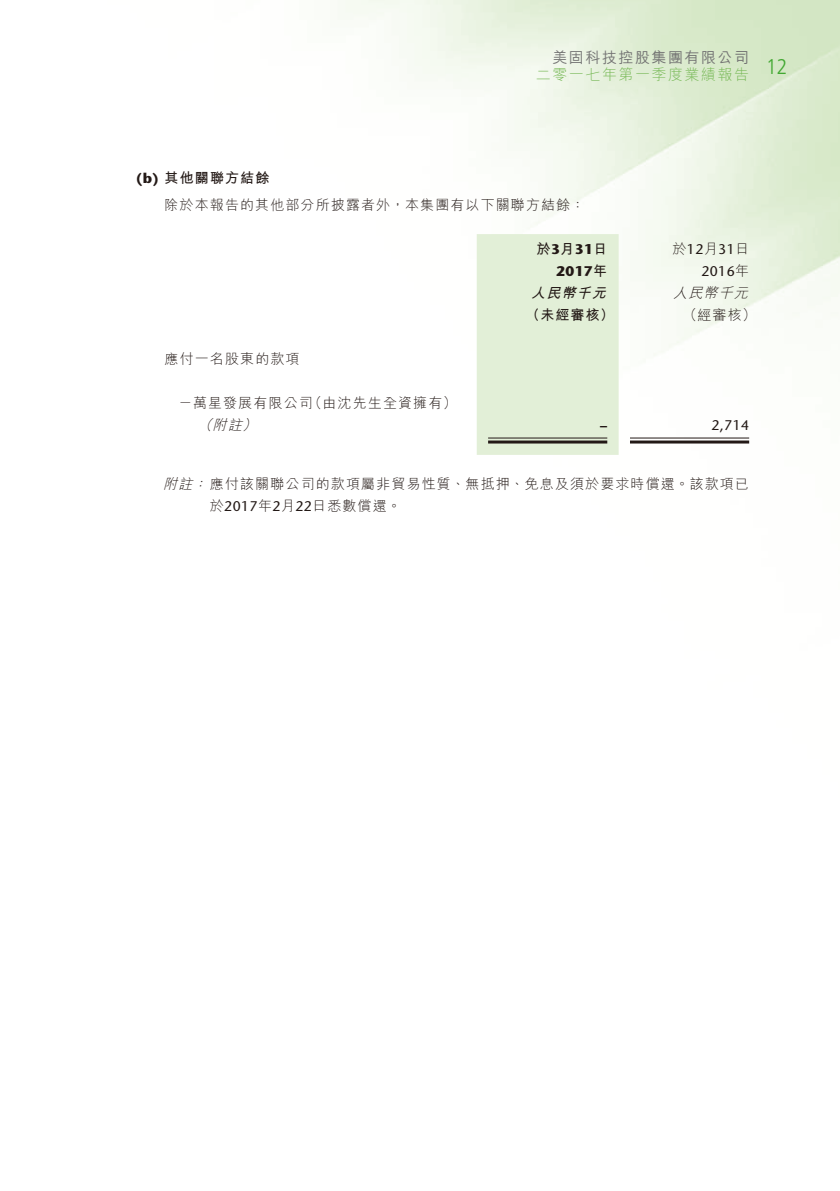
<style>
.page{position:relative;width:840px;height:1191px;background:#fff}
.page>*{position:absolute;margin:0;border:0;box-sizing:border-box;transform-origin:0 0}
.t1{font:300 21.4px "Frutiger LT Std";color:#42a832;scale:.9 1}
.t2{font:300 15px "M Hei HK";letter-spacing:.1em;color:#76b855}
.t3{font:500 15px "M Hei HK";letter-spacing:.1em;color:#727272}
.t4{font:300 14px/27.6px "M Hei HK";letter-spacing:.08em;color:#231916}
.t5{font:500 14px/22px "Stone Sans Std";letter-spacing:.03em;color:#231916;text-align:right}
.t6{font:700 14px "M Hei HK";color:#231916}
.t7{font:italic 300 14px "M Hei HK";color:#231916}
.t8{font:700 14px "Stone Sans Std";color:#231916}
.t9{font:italic 700 14px "M Hei HK";color:#231916}
.s1{font-family:"Stone Sans Std";font-weight:700}
.s2{font-weight:700}
.s3{font-family:"Stone Sans Std"}
.s4{font-family:"M Hei HK"}
.s5{font-family:"M Hei HK";font-weight:300}
.s6{font-style:italic}
.s7{font-family:"Stone Sans Std";font-weight:500}
</style>
<div class="page">
<img style="left:338px;top:0;width:501px;height:455px">
<div style="left:476px;top:234px;width:142px;height:221px;background:#e2efd7"></div>
<hr style="left:488px;top:437px;width:119px;height:1px;background:#231916">
<hr style="left:488px;top:440px;width:119px;height:3px;background:#231916">
<hr style="left:629px;top:437px;width:119px;height:1px;background:#231916">
<hr style="left:629px;top:440px;width:119px;height:3px;background:#231916">
<p class="t3" style="left:552px;top:47px;width:198px">美固科技控股集團有限公司</p>
<p class="t2" style="left:535px;top:64px;width:214px">二零一七年第一季度業績報告</p>
<h1 class="t1" style="left:765px;top:54px;width:25px">12</h1>
<p class="t4" style="left:164px;top:163px;width:421px;text-indent:-28px"><span class="s1">b( )</span> <span class="s2">其他關聯方結餘<br></span>除於本報告的其他部分所披露者外，本集團有以下關聯方結餘：</p>
<p class="t6" style="left:536px;top:239px;width:72px">於<span class="s3">3</span>月<span class="s3">31</span>日</p>
<p class="t8" style="left:556px;top:263px;width:53px">2017<span class="s4">年</span></p>
<p class="t9" style="left:531px;top:283px;width:81px">人民幣千元</p>
<p class="t4" style="left:164px;top:345px;width:136px">應付一名股東的款項</p>
<p class="t4" style="left:308px;top:389px;width:150px">（由沈先生全資擁有(</p>
<p class="t4" style="left:178px;top:389px;width:136px">－萬星發展有限公司</p>
<p class="t7" style="left:198px;top:415px;width:20px">（</p>
<p class="t7" style="left:242px;top:415px;width:20px">(</p>
<p class="t7" style="left:212px;top:415px;width:36px">附註</p>
<p class="t6" style="left:525px;top:305px;width:90px">（未經審核）</p>
<p class="t8" style="left:600px;top:417px;width:8px">–</p>
<p class="t5" style="left:672px;top:238px;width:78px"><span class="s5">於</span>12<span class="s5">月</span>31<span class="s5">日<br></span>2016<span class="s5">年</span></p>
<p class="t7" style="left:672px;top:283px;width:81px">人民幣千元</p>
<p class="t4" style="left:682px;top:301px;width:75px">（經審核(</p>
<p class="t5" style="left:711px;top:414px;width:39px">2,714</p>
<p class="t4" style="left:192px;top:470px;width:557px"><span class="s6">：</span>應付該關聯公司的款項屬非貿易性質、無抵押、免息及須於要求時償還。該款項已</p>
<p class="t7" style="left:163px;top:474px;width:36px">附註</p>
<p class="t4" style="left:210px;top:492px;width:193px">於<span class="s7">2017</span>年<span class="s7">2</span>月<span class="s7">22</span>日悉數償還。</p>
</div>
